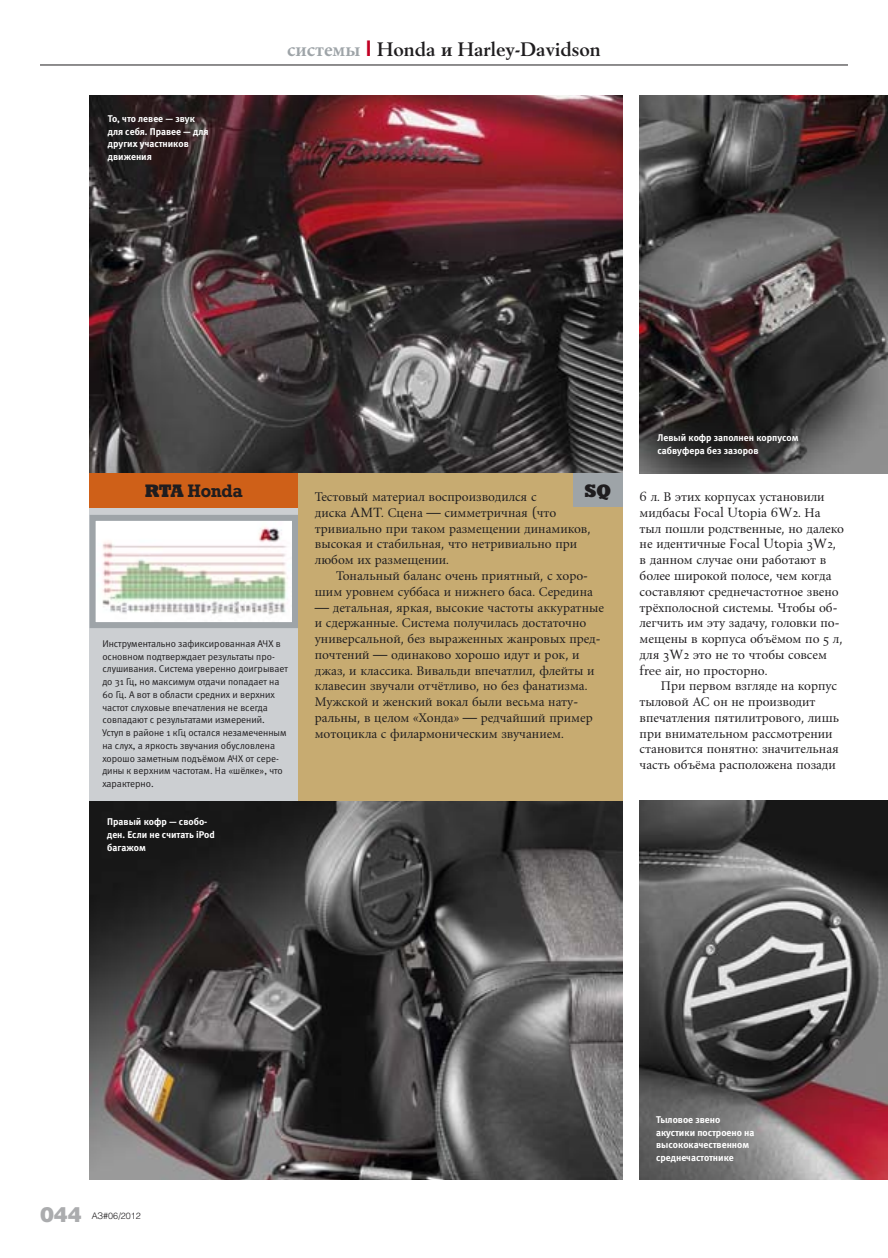
<style>
.page{position:relative;width:888px;height:1258px;background:#fff}
.page>*{position:absolute;margin:0;border:0;box-sizing:border-box;transform-origin:0 0}
.t1{font:700 21px "Berling Antiqua";color:#1f1d1f}
.t2{font:900 21px "Helios Blackz";color:#abacae}
.t3{font:700 18px "Geo Slb 712 C Md BT";color:#1f1d1f}
.t4{font:18px "Geo Slb 712 CX Bd BT";color:#1f1d1f}
.t5{font:14.25px/15.8px "Berling Antiqua";color:#1f1d1f}
.t6{font:9.75px/12.8px "Meta Normal C";color:#1f1d1f}
.t7{font:9.75px/12.8px "Meta Bold C";color:#fff}
.t8{font:300 9px "Helios Lightz";color:#1f1d1f}
.s1{color:#9ea4a8}
.s2{font-family:"Avangard TM";color:#c20024}
.s3{font-family:"Geo Slb 712 CX Bd BT";font-weight:400}
</style>
<div class="page">
<img style="left:89px;top:95px;width:534px;height:378px">
<img style="left:640px;top:801px;width:248px;height:379px">
<img style="left:90px;top:801px;width:533px;height:379px">
<img style="left:639px;top:95px;width:249px;height:378px">
<hr style="left:40px;top:65px;width:808px;height:1px;background:#1f1d1f">
<div style="left:298px;top:473px;width:325px;height:328px;background:#c7ab71"></div>
<div style="left:90px;top:500px;width:208px;height:219px;background:#cccfd2"></div>
<div style="left:90px;top:473px;width:208px;height:34px;background:#cf6018"></div>
<img style="left:97px;top:522px;width:194px;height:99px">
<div style="left:90px;top:515px;width:208px;height:113px;border:6px solid #9ea4a8"></div>
<div style="left:90px;top:639px;width:208px;height:162px;background:#cccfd2"></div>
<div style="left:573px;top:473px;width:50px;height:34px;background:#9ea4a8"></div>
<p class="t7" style="left:108px;top:112px;width:102px">То, что левее — звук для себя. Правее — для других участников движения</p>
<p class="t1" style="left:287px;top:37px;width:315px"><span class="s1">системы</span> <span class="s2">I</span> Honda и Harley-Davidson</p>
<p class="t3" style="left:145px;top:480px;width:99px"><span class="s3">RTA</span> Honda</p>
<p class="t6" style="left:102px;top:637px;width:187px">Инструментально зафиксированная АЧХ в основном подтверждает результаты про&shy;слушивания. Система уверенно доигрывает до 31 Гц, но максимум отдачи попадает на 60 Гц. А вот в области средних и верхних частот слуховые впечатления не всегда совпадают с результатами измерений.<br>Уступ в районе 1 кГц остался незамеченным на слух, а яркость звучания обусловлена хорошо заметным подъёмом АЧХ от сере&shy;дины к верхним частотам. На «шёлке», что характерно.</p>
<p class="t7" style="left:107px;top:815px;width:109px">Правый кофр — свобо&shy;ден. Если не считать iPod багажом</p>
<p class="t4" style="left:584px;top:480px;width:28px">SQ</p>
<p class="t5" style="left:315px;top:489px;width:223px">Тестовый материал воспроизводился с</p>
<p class="t5" style="left:315px;top:504px;width:243px">диска AMT. Сцена — симметричная (что</p>
<p class="t5" style="left:315px;top:520px;width:277px">тривиально при таком размещении динамиков,</p>
<p class="t5" style="left:315px;top:536px;width:264px">высокая и стабильная, что нетривиально при</p>
<p class="t5" style="left:315px;top:552px;width:136px">любом их размещении.</p>
<p class="t5" style="left:336px;top:567px;width:253px">Тональный баланс очень приятный, с хоро-</p>
<p class="t5" style="left:315px;top:583px;width:280px">шим уровнем суббаса и нижнего баса. Середина</p>
<p class="t5" style="left:315px;top:599px;width:291px">— детальная, яркая, высокие частоты аккуратные и сдержанные. Система получилась достаточно универсальной, без выраженных жанровых пред&shy;почтений — одинаково хорошо идут и рок, и джаз, и классика. Вивальди впечатлил, флейты и клавесин звучали отчётливо, но без фанатизма.<br>Мужской и женский вокал были весьма нату&shy;ральны, в целом «Хонда» — редчайший пример мотоцикла с филармоническим звучанием.</p>
<p class="t7" style="left:657px;top:431px;width:143px">Левый кофр заполнен корпусом сабвуфера без зазоров</p>
<p class="t5" style="left:640px;top:489px;width:187px">6 л. В этих корпусах установили</p>
<p class="t5" style="left:640px;top:504px;width:183px">мидбасы Focal Utopia 6W2. На</p>
<p class="t5" style="left:640px;top:520px;width:206px">тыл пошли родственные, но далеко</p>
<p class="t5" style="left:640px;top:536px;width:198px">не идентичные Focal Utopia 3W2,</p>
<p class="t5" style="left:640px;top:552px;width:188px">в данном случае они работают в</p>
<p class="t5" style="left:640px;top:567px;width:194px">более широкой полосе, чем когда</p>
<p class="t5" style="left:640px;top:583px;width:201px">составляют среднечастотное звено</p>
<p class="t5" style="left:640px;top:599px;width:199px">трёхполосной системы. Чтобы об-</p>
<p class="t5" style="left:640px;top:615px;width:201px">легчить им эту задачу, головки по-</p>
<p class="t5" style="left:640px;top:630px;width:204px">мещены в корпуса объёмом по 5 л,</p>
<p class="t5" style="left:640px;top:646px;width:189px">для 3W2 это не то чтобы совсем</p>
<p class="t5" style="left:640px;top:662px;width:129px">free air, но просторно.</p>
<p class="t5" style="left:661px;top:678px;width:178px">При первом взгляде на корпус</p>
<p class="t5" style="left:640px;top:694px;width:177px">тыловой АС он не производит</p>
<p class="t5" style="left:640px;top:709px;width:201px">впечатления пятилитрового, лишь</p>
<p class="t5" style="left:640px;top:725px;width:194px">при внимательном рассмотрении</p>
<p class="t5" style="left:640px;top:741px;width:201px">становится понятно: значительная</p>
<p class="t5" style="left:640px;top:757px;width:198px">часть объёма расположена позади</p>
<p class="t2" style="left:40px;top:1201px;width:43px">044</p>
<p class="t8" style="left:92px;top:1210px;width:51px">АЗ#06/2012</p>
<p class="t7" style="left:656px;top:1113px;width:100px">Тыловое звено акустики построено на высококачественном среднечастотнике</p>
</div>
